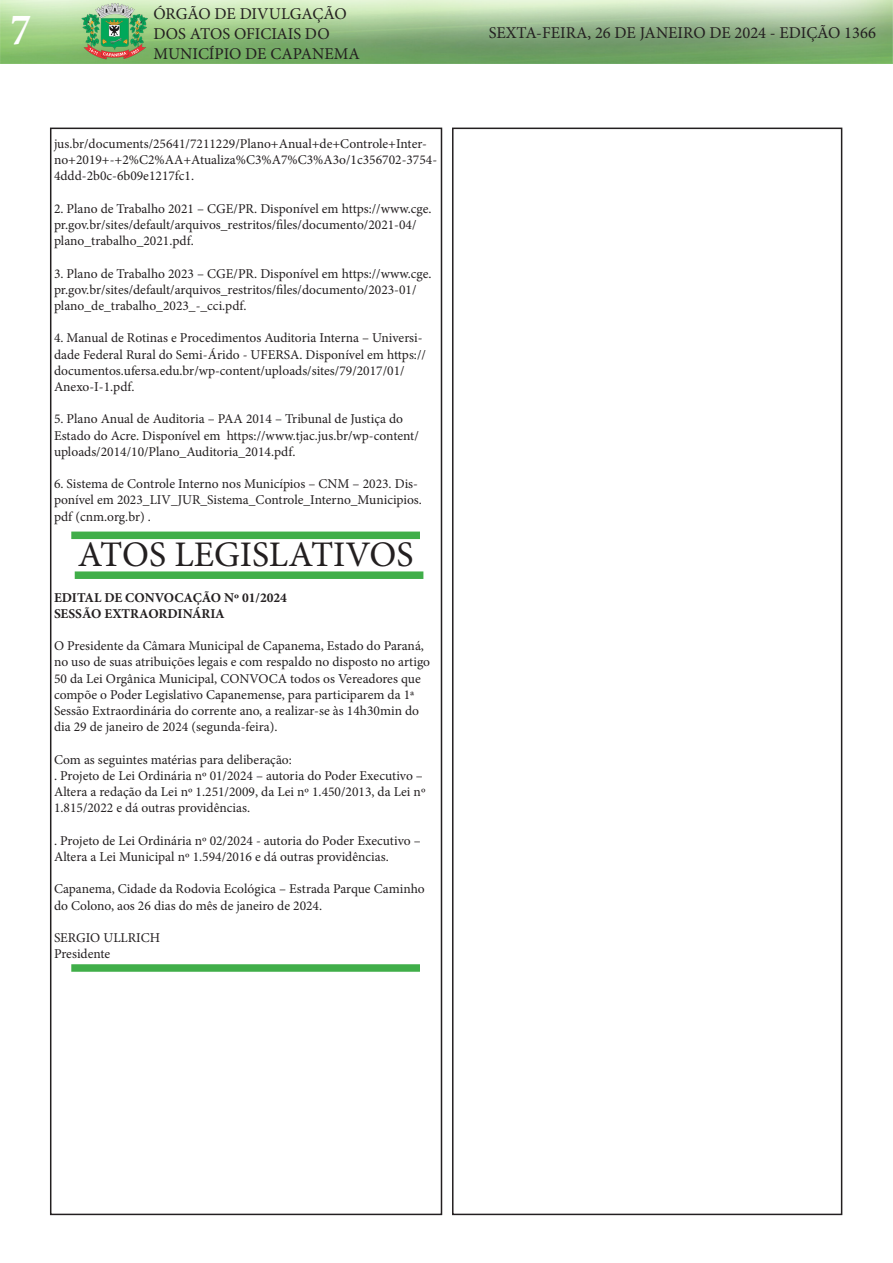
<style>
.page{position:relative;width:893px;height:1263px;background:#fff}
.page>*{position:absolute;margin:0;border:0;box-sizing:border-box;transform-origin:0 0}
.t1{font:700 condensed 45px "Minion Pro";color:#fff}
.t2{font:36px "Minion Pro";color:#231f20}
.t3{font:16.5px/19.8px "Minion Pro";color:#231f20}
.t4{font:13.5px/16.2px "Minion Pro";color:#231f20}
.t5{font:700 13.5px "Minion Pro";color:#231f20}
</style>
<div class="page">
<div style="left:50px;top:128px;width:392px;height:1087px;border:2px solid #231f20"></div>
<img style="left:0;top:0;width:893px;height:64px">
<div style="left:452px;top:128px;width:390px;height:1087px;border:2px solid #231f20"></div>
<div style="left:75px;top:571px;width:348px;height:8px;background:#40ae49"></div>
<div style="left:71px;top:531px;width:349px;height:8px;background:#40ae49"></div>
<div style="left:71px;top:964px;width:349px;height:8px;background:#40ae49"></div>
<h1 class="t1" style="left:11px;top:-1px;width:22px">7</h1>
<p class="t3" style="left:153px;top:4px;width:208px">ÓRGÃO DE DIVULGAÇÃO<br>DOS ATOS OFICIAIS DO<br>MUNICÍPIO DE CAPANEMA</p>
<p class="t4" style="left:54px;top:136px;width:385px">jus.br/documents/25641/7211229/Plano+Anual+de+Controle+Inter&shy;no+2019+-+2%C2%AA+Atualiza%C3%A7%C3%A3o/1c356702-3754-<br>4ddd-2b0c-6b09e1217fc1.</p>
<p class="t4" style="left:54px;top:200px;width:379px">2. Plano de Trabalho 2021 – CGE/PR. Disponível em https://www.cge. pr.gov.br/sites/default/arquivos_restritos/files/documento/2021-04/ plano_trabalho_2021.pdf.</p>
<p class="t4" style="left:54px;top:265px;width:379px">3. Plano de Trabalho 2023 – CGE/PR. Disponível em https://www.cge. pr.gov.br/sites/default/arquivos_restritos/files/documento/2023-01/ plano_de_trabalho_2023_-_cci.pdf.</p>
<p class="t4" style="left:54px;top:330px;width:373px">4. Manual de Rotinas e Procedimentos Auditoria Interna – Universi&shy;dade Federal Rural do Semi-Árido - UFERSA. Disponível em https:// documentos.ufersa.edu.br/wp-content/uploads/sites/79/2017/01/ Anexo-I-1.pdf.</p>
<p class="t4" style="left:54px;top:411px;width:366px">5. Plano Anual de Auditoria – PAA 2014 – Tribunal de Justiça do<br>Estado do Acre. Disponível em https://www.tjac.jus.br/wp-content/ uploads/2014/10/Plano_Auditoria_2014.pdf.</p>
<p class="t4" style="left:54px;top:476px;width:369px">6. Sistema de Controle Interno nos Municípios – CNM – 2023. Dis&shy;ponível em 2023_LIV_JUR_Sistema_Controle_Interno_Municipios. pdf (cnm.org.br) .</p>
<p class="t2" style="left:78px;top:531px;width:337px">ATOS LEGISLATIVOS</p>
<p class="t5" style="left:54px;top:588px;width:234px">EDITAL DE CONVOCAÇÃO Nº 01/2024</p>
<p class="t5" style="left:54px;top:604px;width:172px">SESSÃO EXTRAORDINÁRIA</p>
<p class="t4" style="left:54px;top:638px;width:378px">O Presidente da Câmara Municipal de Capanema, Estado do Paraná, no uso de suas atribuições legais e com respaldo no disposto no artigo 50 da Lei Orgânica Municipal, CONVOCA todos os Vereadores que compõe o Poder Legislativo Capanemense, para participarem da 1ª Sessão Extraordinária do corrente ano, a realizar-se às 14h30min do dia 29 de janeiro de 2024 (segunda-feira).</p>
<p class="t4" style="left:54px;top:751px;width:239px">Com as seguintes matérias para deliberação:</p>
<p class="t4" style="left:54px;top:767px;width:373px">. Projeto de Lei Ordinária nº 01/2024 – autoria do Poder Executivo –<br>Altera a redação da Lei nº 1.251/2009, da Lei nº 1.450/2013, da Lei nº<br>1.815/2022 e dá outras providências.</p>
<p class="t4" style="left:54px;top:832px;width:368px">. Projeto de Lei Ordinária nº 02/2024 - autoria do Poder Executivo –<br>Altera a Lei Municipal nº 1.594/2016 e dá outras providências.</p>
<p class="t4" style="left:54px;top:881px;width:372px">Capanema, Cidade da Rodovia Ecológica – Estrada Parque Caminho do Colono, aos 26 dias do mês de janeiro de 2024.</p>
<p class="t4" style="left:54px;top:929px;width:108px">SERGIO ULLRICH</p>
<p class="t4" style="left:54px;top:946px;width:58px">Presidente</p>
<p class="t3" style="left:489px;top:23px;width:389px">SEXTA-FEIRA, 26 DE JANEIRO DE 2024 - EDIÇÃO 1366</p>
</div>
